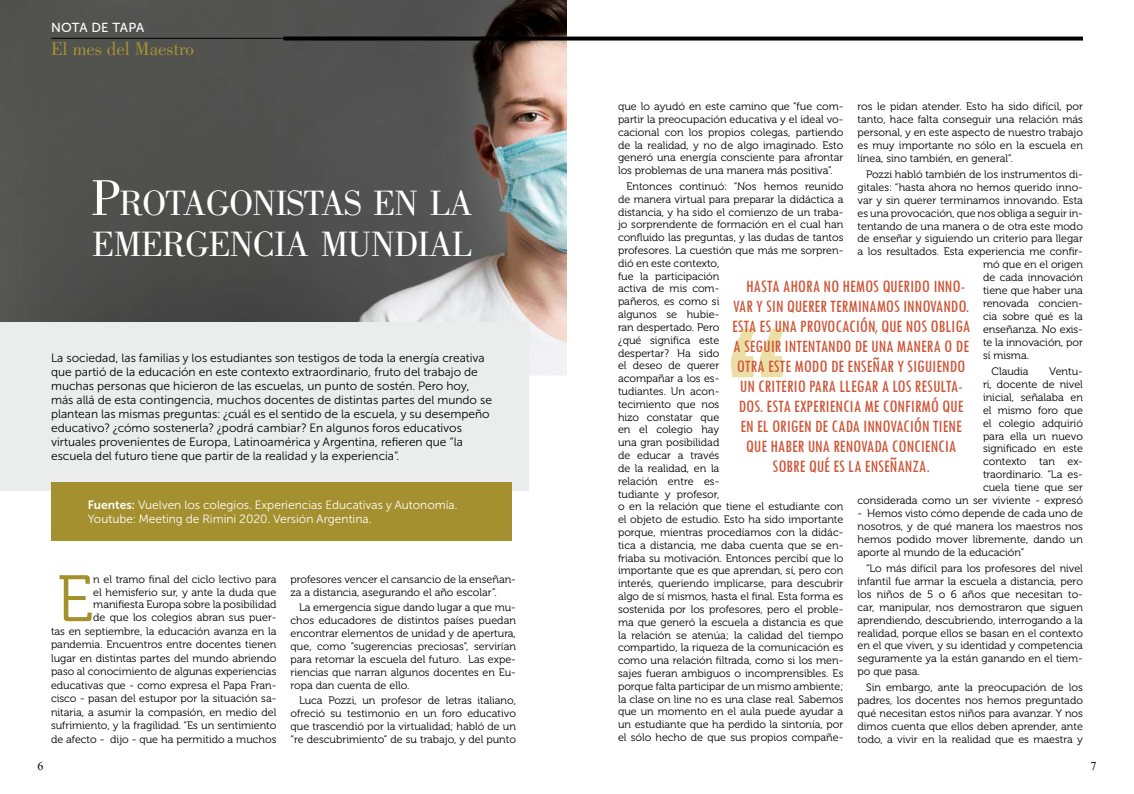
<style>
.page{position:relative;width:1134px;height:794px;background:#fff}
.page>*{position:absolute;margin:0;border:0;box-sizing:border-box;transform-origin:0 0}
.t1{font:65.4px "Museo 300";color:#a4902d}
.t2{font:36.4px/41px "Bodoni Std";letter-spacing:-.03em;color:#fff}
.t3{font:19px "Bodoni Std";color:#a49234}
.t4{font:condensed 18px/20px "Tw Cen";color:#ce5334;text-align:center}
.t5{font:13px "Museo Sans 500";letter-spacing:.01em;color:#fff}
.t6{font:12px/14px "Museo Sans Cyrl 300";color:#000}
.t7{font:12px/14px "Museo Sans Cyrl 300";color:#fff}
.t8{font:12px "Times New Roman";color:#000}
.t9{font:10.8px/12.8px "Museo 300";color:#000;text-align:justify}
.s1{font-size:52px}
.s2{font-family:"Museo Sans Cyrl 700"}
</style>
<div class="page">
<svg style="left:731px;top:328px;width:52px;height:49px"></svg>
<img style="left:0;top:0;width:567px;height:375px">
<hr style="left:51px;top:38px;width:1032px;height:1px;background:#000">
<svg style="left:283px;top:37px;width:800px;height:4px;fill:#000"></svg>
<div style="left:0;top:322px;width:529px;height:168px;background:#ebecec"></div>
<div style="left:51px;top:482px;width:460px;height:58px;background:#a4902f"></div>
<p class="t5" style="left:51px;top:21px;width:95px">NOTA DE TAPA</p>
<h3 class="t3" style="left:51px;top:38px;width:144px">El mes del Maestro</h3>
<h2 class="t2" style="left:91px;top:183px;width:383px"><span class="s1">P</span>ROTAGONISTAS EN LA<br>EMERGENCIA MUNDIAL</h2>
<p class="t6" style="left:51px;top:351px;width:442px">La sociedad, las familias y los estudiantes son testigos de toda la energía creativa que partió de la educación en este contexto extraordinario, fruto del trabajo de muchas personas que hicieron de las escuelas, un punto de sostén. Pero hoy, más allá de esta contingencia, muchos docentes de distintas partes del mundo se plantean las mismas preguntas: ¿cuál es el sentido de la escuela, y su desempeño educativo? ¿cómo sostenerla? ¿podrá cambiar? En algunos foros educativos virtuales provenientes de Europa, Latinoamérica y Argentina, refieren que “la escuela del futuro tiene que partir de la realidad y la experiencia”.</p>
<p class="t7" style="left:88px;top:497px;width:371px"><span class="s2">Fuentes:</span> Vuelven los colegios. Experiencias Educativas y Autonomía.<br>Youtube: Meeting de Rimini 2020. Versión Argentina.</p>
<p class="t9" style="left:51px;top:572px;width:227px;line-height:13.3px;text-align:right">n el tramo final del ciclo lectivo para<br>el hemisferio sur, y ante la duda que manifiesta Europa sobre la posibilidad<br>de que los colegios abran sus puer-<br>tas en septiembre, la educación avanza en la pandemia. Encuentros entre docentes tienen lugar en distintas partes del mundo abriendo paso al conocimiento de algunas experiencias educativas que - como expresa el Papa Fran&shy;cisco - pasan del estupor por la situación sa&shy;nitaria, a asumir la compasión, en medio del sufrimiento, y la fragilidad. “Es un sentimiento de afecto - dijo - que ha permitido a muchos</p>
<p class="t9" style="left:291px;top:573px;width:227px">profesores vencer el cansancio de la enseñan&shy;za a distancia, asegurando el año escolar”.</p>
<h1 class="t1" style="left:57px;top:563px;width:38px">E</h1>
<p class="t9" style="left:291px;top:601px;width:227px;text-indent:8px">La emergencia sigue dando lugar a que mu&shy;chos educadores de distintos países puedan encontrar elementos de unidad y de apertura, que, como “sugerencias preciosas”, servirían para retomar la escuela del futuro. Las expe&shy;riencias que narran algunos docentes en Eu&shy;ropa dan cuenta de ello.</p>
<p class="t9" style="left:291px;top:694px;width:227px;text-indent:8px">Luca Pozzi, un profesor de letras italiano, ofreció su testimonio en un foro educativo que trascendió por la virtualidad; habló de un “re descubrimiento” de su trabajo, y del punto</p>
<p class="t9" style="left:618px;top:100px;width:227px">que lo ayudó en este camino que “fue com&shy;partir la preocupación educativa y el ideal vo&shy;cacional con los propios colegas, partiendo de la realidad, y no de algo imaginado. Esto generó una energía consciente para afrontar los problemas de una manera más positiva”.</p>
<p class="t9" style="left:618px;top:180px;width:227px;text-align:left;text-indent:8px">Entonces continuó: “Nos hemos reunido de manera virtual para preparar la didáctica a distancia, y ha sido el comienzo de un traba&shy;jo sorprendente de formación en el cual han confluido las preguntas, y las dudas de tantos profesores. La cuestión que más me sorpren&shy;dió en este contexto,<br>fue la participación<br>activa de mis com-<br>pañeros, es como si<br>algunos se hubie-<br>ran despertado. Pero<br>¿qué significa este<br>despertar? Ha sido<br>el deseo de querer<br>acompañar a los es-<br>tudiantes. Un acon-<br>tecimiento que nos<br>hizo constatar que<br>en el colegio hay<br>una gran posibilidad<br>de educar a través<br>de la realidad, en la<br>relación entre es-<br>tudiante y profesor,<br>o en la relación que tiene el estudiante con el objeto de estudio. Esto ha sido importante porque, mientras procedíamos con la didác&shy;tica a distancia, me daba cuenta que se en&shy;friaba su motivación. Entonces percibí que lo importante que es que aprendan, sí, pero con interés, queriendo implicarse, para descubrir algo de sí mismos, hasta el final. Esta forma es sostenida por los profesores, pero el proble&shy;ma que generó la escuela a distancia es que la relación se atenúa; la calidad del tiempo compartido, la riqueza de la comunicación es como una relación filtrada, como si los men&shy;sajes fueran ambiguos o incomprensibles. Es porque falta participar de un mismo ambiente; la clase on line no es una clase real. Sabemos que un momento en el aula puede ayudar a un estudiante que ha perdido la sintonía, por el sólo hecho de que sus propios compañe-</p>
<p class="t9" style="left:857px;top:100px;width:227px">ros le pidan atender. Esto ha sido difícil, por tanto, hace falta conseguir una relación más personal, y en este aspecto de nuestro trabajo es muy importante no sólo en la escuela en línea, sino también, en general”.</p>
<p class="t9" style="left:866px;top:168px;width:218px">Pozzi habló también de los instrumentos di-</p>
<p class="t9" style="left:857px;top:181px;width:227px">gitales: “hasta ahora no hemos querido inno-</p>
<p class="t9" style="left:857px;top:194px;width:227px">var y sin querer terminamos innovando. Esta</p>
<p class="t9" style="left:857px;top:207px;width:227px">es una provocación, que nos obliga a seguir in-</p>
<p class="t9" style="left:857px;top:220px;width:227px">tentando de una manera o de otra este modo</p>
<p class="t9" style="left:857px;top:233px;width:227px">de enseñar y siguiendo un criterio para llegar</p>
<p class="t9" style="left:857px;top:245px;width:227px">a los resultados. Esta experiencia me confir-</p>
<p class="t9" style="left:983px;top:258px;width:101px">mó que en el origen</p>
<p class="t9" style="left:983px;top:271px;width:101px">de cada innovación</p>
<p class="t9" style="left:983px;top:284px;width:101px">tiene que haber una</p>
<p class="t9" style="left:983px;top:297px;width:101px">renovada concien-</p>
<p class="t9" style="left:983px;top:310px;width:101px">cia sobre qué es la</p>
<p class="t9" style="left:983px;top:323px;width:101px">enseñanza. No exis-</p>
<p class="t9" style="left:983px;top:336px;width:101px">te la innovación, por</p>
<p class="t9" style="left:983px;top:349px;width:48px">sí misma.</p>
<p class="t9" style="left:991px;top:365px;width:39px">Claudia</p>
<p class="t4" style="left:732px;top:275px;width:240px">HASTA AHORA NO HEMOS QUERIDO INNO-VAR Y SIN QUERER TERMINAMOS INNOVANDO.<br>ESTA ES UNA PROVOCACIÓN, QUE NOS OBLIGA A SEGUIR INTENTANDO DE UNA MANERA O DE OTRA ESTE MODO DE ENSEÑAR Y SIGUIENDO UN CRITERIO PARA LLEGAR A LOS RESULTA-DOS. ESTA EXPERIENCIA ME CONFIRMÓ QUE EN EL ORIGEN DE CADA INNOVACIÓN TIENE QUE HABER UNA RENOVADA CONCIENCIA SOBRE QUÉ ES LA ENSEÑANZA.</p>
<p class="t9" style="left:857px;top:365px;width:227px;text-align:right">Ventu-<br>ri, docente de nivel<br>inicial, señalaba en<br>el mismo foro que<br>el colegio adquirió<br>para ella un nuevo<br>significado en este<br>contexto tan ex-<br>traordinario. “La es-<br>cuela tiene que ser<br>considerada como un ser viviente - expresó</p>
<p class="t9" style="left:857px;top:507px;width:227px">- Hemos visto cómo depende de cada uno de nosotros, y de qué manera los maestros nos hemos podido mover libremente, dando un aporte al mundo de la educación”</p>
<p class="t9" style="left:857px;top:562px;width:227px;text-indent:9px">“Lo más difícil para los profesores del nivel infantil fue armar la escuela a distancia, pero los niños de 5 o 6 años que necesitan to&shy;car, manipular, nos demostraron que siguen aprendiendo, descubriendo, interrogando a la realidad, porque ellos se basan en el contexto en el que viven, y su identidad y competencia seguramente ya la están ganando en el tiem&shy;po que pasa.</p>
<p class="t9" style="left:857px;top:681px;width:227px;text-indent:8px">Sin embargo, ante la preocupación de los padres, los docentes nos hemos preguntado qué necesitan estos niños para avanzar. Y nos dimos cuenta que ellos deben aprender, ante todo, a vivir en la realidad que es maestra y</p>
<p class="t8" style="left:38px;top:757px;width:7px">6</p>
<p class="t8" style="left:1090px;top:757px;width:7px">7</p>
</div>
